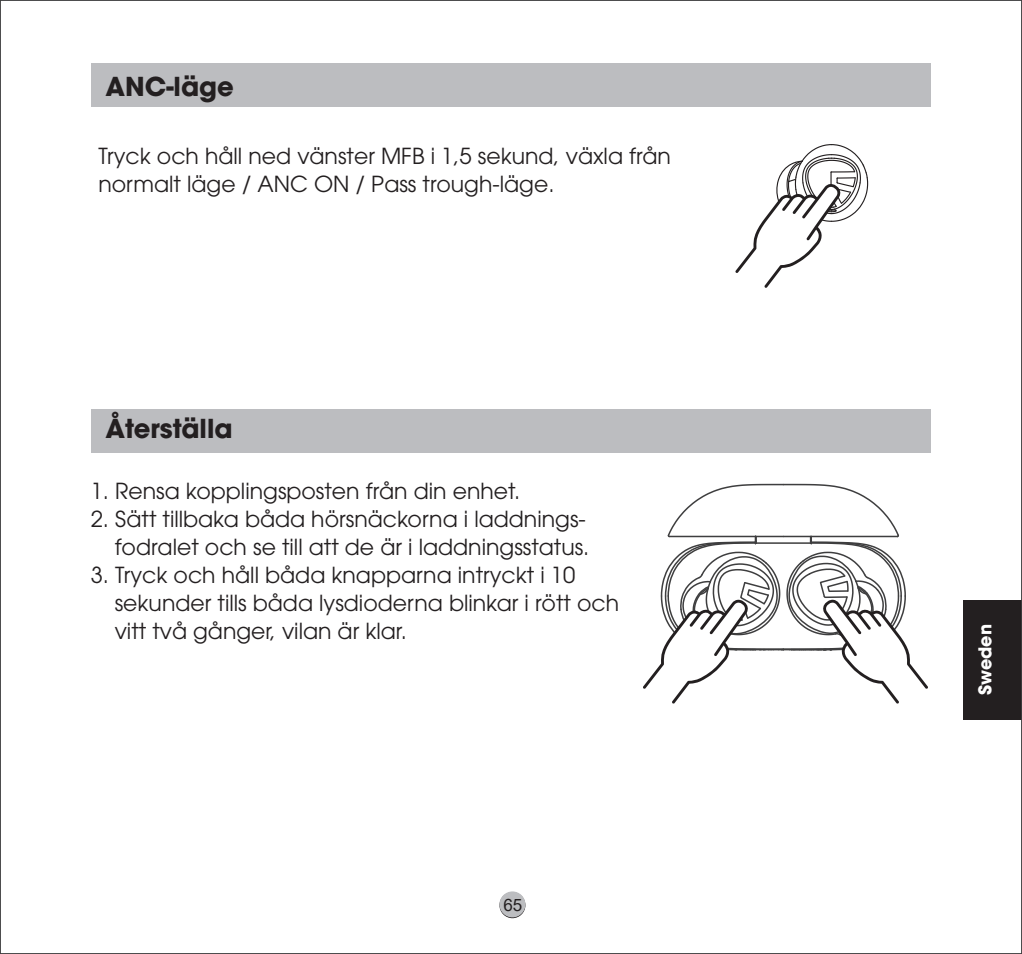
<style>
.page{position:relative;width:1022px;height:954px;background:#fff}
.page>*{position:absolute;margin:0;border:0;box-sizing:border-box;transform-origin:0 0}
.t1{font:700 26px "ITC Avant Garde Std";color:#231f20}
.t2{font:22px/28px "ITC Avant Garde Pro";color:#231f20}
.t3{font:700 17.6px "ITC Avant Garde Std";color:#fff}
.t4{font:17.2px "Arial";color:#231f20}
</style>
<div class="page">
<div style="left:963px;top:600px;width:58px;height:119px;background:#231f20"></div>
<svg style="left:499px;top:892px;width:26px;height:26px"></svg>
<div style="left:499px;top:891px;width:26px;height:26px;background:#bcbdc0;border-radius:50%"></div>
<div style="left:91px;top:63px;width:839px;height:43px;background:#bcbdc0"></div>
<div style="left:91px;top:409px;width:839px;height:43px;background:#bcbdc0"></div>
<svg style="left:643px;top:483px;width:284px;height:220px"></svg>
<svg style="left:735px;top:144px;width:133px;height:144px"></svg>
<p class="t1" style="left:105px;top:69px;width:130px">ANC-läge</p>
<p class="t2" style="left:98px;top:141px;width:574px">Tryck och håll ned vänster MFB i 1,5 sekund, växla från normalt läge / ANC ON / Pass trough-läge.</p>
<p class="t1" style="left:105px;top:412px;width:129px">Återställa</p>
<p class="t2" style="left:91px;top:476px;width:431px">1. Rensa kopplingsposten från din enhet.</p>
<p class="t2" style="left:91px;top:504px;width:500px;text-align:right">2. Sätt tillbaka båda hörsnäckorna i laddnings&shy;fodralet och se till att de är i laddningsstatus.</p>
<p class="t2" style="left:115px;top:560px;width:506px;text-indent:-24px">3. Tryck och håll båda knapparna intryckt i 10 sekunder tills båda lysdioderna blinkar i rött och vitt två gånger, vilan är klar.</p>
<p class="t4" style="left:503px;top:892px;width:20px">65</p>
<p class="t3" style="left:973px;top:695px;width:72px;rotate:-90deg">Sweden</p>
</div>
